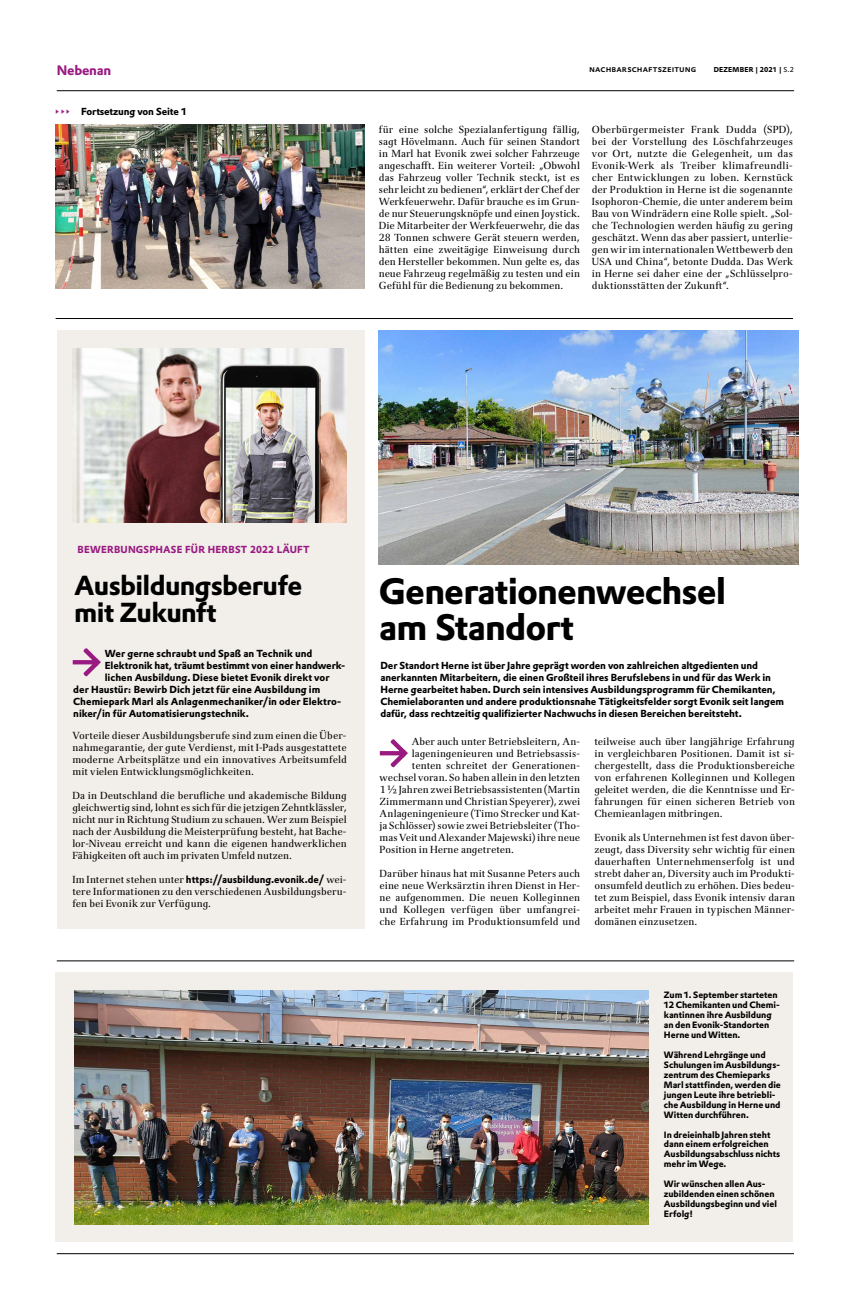
<style>
.page{position:relative;width:851px;height:1304px;background:#fff}
.page>*{position:absolute;margin:0;border:0;box-sizing:border-box;transform-origin:0 0}
.t1{font:700 36px/36px "Evonik Prokyon";letter-spacing:-.025em;color:#000}
.t2{font:700 27px/27px "Evonik Prokyon";letter-spacing:-.025em;color:#000}
.t3{font:700 13.4px "Evonik Prokyon";letter-spacing:-.02em;color:#991a81}
.t4{font:10px/12px "Evonik Antares";color:#000;text-align:justify}
.t5{font:700 10px/12px "Evonik Prokyon";letter-spacing:-.01em;color:#000}
.t6{font:700 10px "Evonik Prokyon";letter-spacing:.02em;color:#991a81}
.t7{font:700 9px/10px "Evonik Prokyon";letter-spacing:-.005em;color:#000}
.t8{font:500 9px "Evonik Prokyon";letter-spacing:.015em;color:#000}
.t9{font:700 7px "Evonik Prokyon";letter-spacing:.03em;color:#000}
.s1{font-weight:400}
.s2{font-family:"Evonik Antares";font-weight:400;font-size:9.5px;color:#991a81}
.s3{font-family:"Evonik Antares";font-weight:400}
</style>
<div class="page">
<div style="left:57px;top:331px;width:307px;height:598px;background:#f2eee9"></div>
<hr style="left:57px;top:1253px;width:736px;height:1px;background:#000">
<hr style="left:57px;top:91px;width:737px;height:1px;background:#000">
<div style="left:56px;top:973px;width:736px;height:269px;background:#f2eee9"></div>
<img style="left:74px;top:990px;width:574px;height:234px">
<hr style="left:57px;top:961px;width:737px;height:1px;background:#000">
<svg style="left:73px;top:648px;width:28px;height:28px"></svg>
<img style="left:73px;top:349px;width:274px;height:174px">
<svg style="left:380px;top:739px;width:28px;height:28px"></svg>
<hr style="left:56px;top:318px;width:736px;height:1px;background:#000">
<img style="left:56px;top:125px;width:308px;height:164px">
<img style="left:379px;top:331px;width:419px;height:234px">
<h3 class="t3" style="left:57px;top:60px;width:56px">Nebenan</h3>
<p class="t8" style="left:589px;top:62px;width:109px">Nachbarschaftszeitung</p>
<p class="t9" style="left:713px;top:64px;width:82px">DEZEMBER | 2021 | <span class="s1">S.2</span></p>
<p class="t5" style="left:56px;top:104px;width:133px"><span class="s2">▸ ▸ ▸</span> Fortsetzung von Seite 1</p>
<p class="t4" style="left:379px;top:122px;width:202px">für eine solche Spezialanfertigung fällig, sagt Hövelmann. Auch für seinen Standort in Marl hat Evonik zwei solcher Fahrzeuge angeschafft. Ein weiterer Vorteil: „Obwohl das Fahrzeug voller Technik steckt, ist es sehr leicht zu bedienen“, erklärt der Chef der Werkfeuerwehr. Dafür brauche es im Grun&shy;de nur Steuerungsknöpfe und einen Joystick.<br>Die Mitarbeiter der Werkfeuerwehr, die das 28 Tonnen schwere Gerät steuern werden, hätten eine zweitägige Einweisung durch den Hersteller bekommen. Nun gelte es, das neue Fahrzeug regelmäßig zu testen und ein Gefühl für die Bedienung zu bekommen.</p>
<p class="t4" style="left:592px;top:122px;width:202px">Oberbürgermeister Frank Dudda (SPD), bei der Vorstellung des Löschfahrzeuges vor Ort, nutzte die Gelegenheit, um das Evonik-Werk als Treiber klimafreundli&shy;cher Entwicklungen zu loben. Kernstück der Produktion in Herne ist die sogenannte Isophoron-Chemie, die unter anderem beim Bau von Windrädern eine Rolle spielt. „Sol&shy;che Technologien werden häufig zu gering geschätzt. Wenn das aber passiert, unterlie&shy;gen wir im internationalen Wettbewerb den USA und China“, betonte Dudda. Das Werk in Herne sei daher eine der „Schlüsselpro&shy;duktionsstätten der Zukunft“.</p>
<p class="t6" style="left:78px;top:541px;width:233px">BEWERBUNGSPHASE FÜR HERBST 2022 LÄUFT</p>
<h2 class="t2" style="left:74px;top:569px;width:230px">Ausbildungsberufe mit Zukunft</h2>
<p class="t5" style="left:105px;top:646px;width:209px">Wer gerne schraubt und Spaß an Technik und</p>
<p class="t5" style="left:105px;top:658px;width:242px">Elektronik hat, träumt bestimmt von einer handwerk-</p>
<p class="t5" style="left:105px;top:670px;width:226px">lichen Ausbildung. Diese bietet Evonik direkt vor</p>
<p class="t5" style="left:73px;top:682px;width:248px">der Haustür: Bewirb Dich jetzt für eine Ausbildung im</p>
<p class="t5" style="left:73px;top:694px;width:269px">Chemiepark Marl als Anlagenmechaniker/in oder Elektro-</p>
<p class="t5" style="left:73px;top:706px;width:177px">niker/in für Automatisierungstechnik.</p>
<p class="t4" style="left:72px;top:728px;width:276px">Vorteile dieser Ausbildungsberufe sind zum einen die Über&shy;nahmegarantie, der gute Verdienst, mit I-Pads ausgestattete moderne Arbeitsplätze und ein innovatives Arbeitsumfeld mit vielen Entwicklungsmöglichkeiten.</p>
<p class="t4" style="left:72px;top:788px;width:276px">Da in Deutschland die berufliche und akademische Bildung gleichwertig sind, lohnt es sich für die jetzigen Zehntklässler, nicht nur in Richtung Studium zu schauen. Wer zum Beispiel nach der Ausbildung die Meisterprüfung besteht, hat Bache&shy;lor-Niveau erreicht und kann die eigenen handwerklichen Fähigkeiten oft auch im privaten Umfeld nutzen.</p>
<p class="t5" style="left:72px;top:872px;width:276px"><span class="s3">Im Internet stehen unter</span> https://ausbildung.evonik.de/ <span class="s3">wei-</span></p>
<p class="t4" style="left:72px;top:884px;width:276px">tere Informationen zu den verschiedenen Ausbildungsberu&shy;fen bei Evonik zur Verfügung.</p>
<h1 class="t1" style="left:379px;top:571px;width:349px">Generationenwechsel am Standort</h1>
<p class="t5" style="left:380px;top:658px;width:405px">Der Standort Herne ist über Jahre geprägt worden von zahlreichen altgedienten und anerkannten Mitarbeitern, die einen Großteil ihres Berufslebens in und für das Werk in Herne gearbeitet haben. Durch sein intensives Ausbildungsprogramm für Chemikanten, Chemielaboranten und andere produktionsnahe Tätigkeitsfelder sorgt Evonik seit langem dafür, dass rechtzeitig qualifizierter Nachwuchs in diesen Bereichen bereitsteht.</p>
<p class="t4" style="left:412px;top:734px;width:170px">Aber auch unter Betriebsleitern, An-</p>
<p class="t4" style="left:412px;top:746px;width:170px">lageningenieuren und Betriebsassis-</p>
<p class="t4" style="left:412px;top:758px;width:170px">tenten schreitet der Generationen-</p>
<p class="t4" style="left:379px;top:770px;width:202px">wechsel voran. So haben allein in den letzten</p>
<p class="t4" style="left:379px;top:782px;width:202px">1 ½ Jahren zwei Betriebsassistenten (Martin</p>
<p class="t4" style="left:379px;top:794px;width:202px">Zimmermann und Christian Speyerer), zwei</p>
<p class="t4" style="left:379px;top:806px;width:202px">Anlageningenieure (Timo Strecker und Kat-</p>
<p class="t4" style="left:379px;top:818px;width:202px">ja Schlösser) sowie zwei Betriebsleiter (Tho-</p>
<p class="t4" style="left:379px;top:830px;width:202px">mas Veit und Alexander Majewski) ihre neue</p>
<p class="t4" style="left:379px;top:842px;width:136px">Position in Herne angetreten.</p>
<p class="t4" style="left:379px;top:866px;width:202px">Darüber hinaus hat mit Susanne Peters auch eine neue Werksärztin ihren Dienst in Her&shy;ne aufgenommen. Die neuen Kolleginnen und Kollegen verfügen über umfangrei&shy;che Erfahrung im Produktionsumfeld und</p>
<p class="t4" style="left:594px;top:734px;width:202px">teilweise auch über langjährige Erfahrung in vergleichbaren Positionen. Damit ist si&shy;chergestellt, dass die Produktionsbereiche von erfahrenen Kolleginnen und Kollegen geleitet werden, die die Kenntnisse und Er&shy;fahrungen für einen sicheren Betrieb von Chemieanlagen mitbringen.</p>
<p class="t4" style="left:594px;top:830px;width:202px">Evonik als Unternehmen ist fest davon über&shy;zeugt, dass Diversity sehr wichtig für einen dauerhaften Unternehmenserfolg ist und strebt daher an, Diversity auch im Produkti&shy;onsumfeld deutlich zu erhöhen. Dies bedeu&shy;tet zum Beispiel, dass Evonik intensiv daran arbeitet mehr Frauen in typischen Männer&shy;domänen einzusetzen.</p>
<p class="t7" style="left:663px;top:989px;width:117px">Zum 1. September starteten<br>12 Chemikanten und Chemi&shy;kantinnen ihre Ausbildung an den Evonik-Standorten<br>Herne und Witten.</p>
<p class="t7" style="left:663px;top:1049px;width:118px">Während Lehrgänge und<br>Schulungen im Ausbildungs&shy;zentrum des Chemieparks<br>Marl stattfinden, werden die jungen Leute ihre betriebli&shy;che Ausbildung in Herne und<br>Witten durchführen.</p>
<p class="t7" style="left:663px;top:1129px;width:118px">In dreieinhalb Jahren steht dann einem erfolgreichen<br>Ausbildungsabschluss nichts mehr im Wege.</p>
<p class="t7" style="left:663px;top:1179px;width:115px">Wir wünschen allen Aus&shy;zubildenden einen schönen<br>Ausbildungsbeginn und viel<br>Erfolg!</p>
</div>
